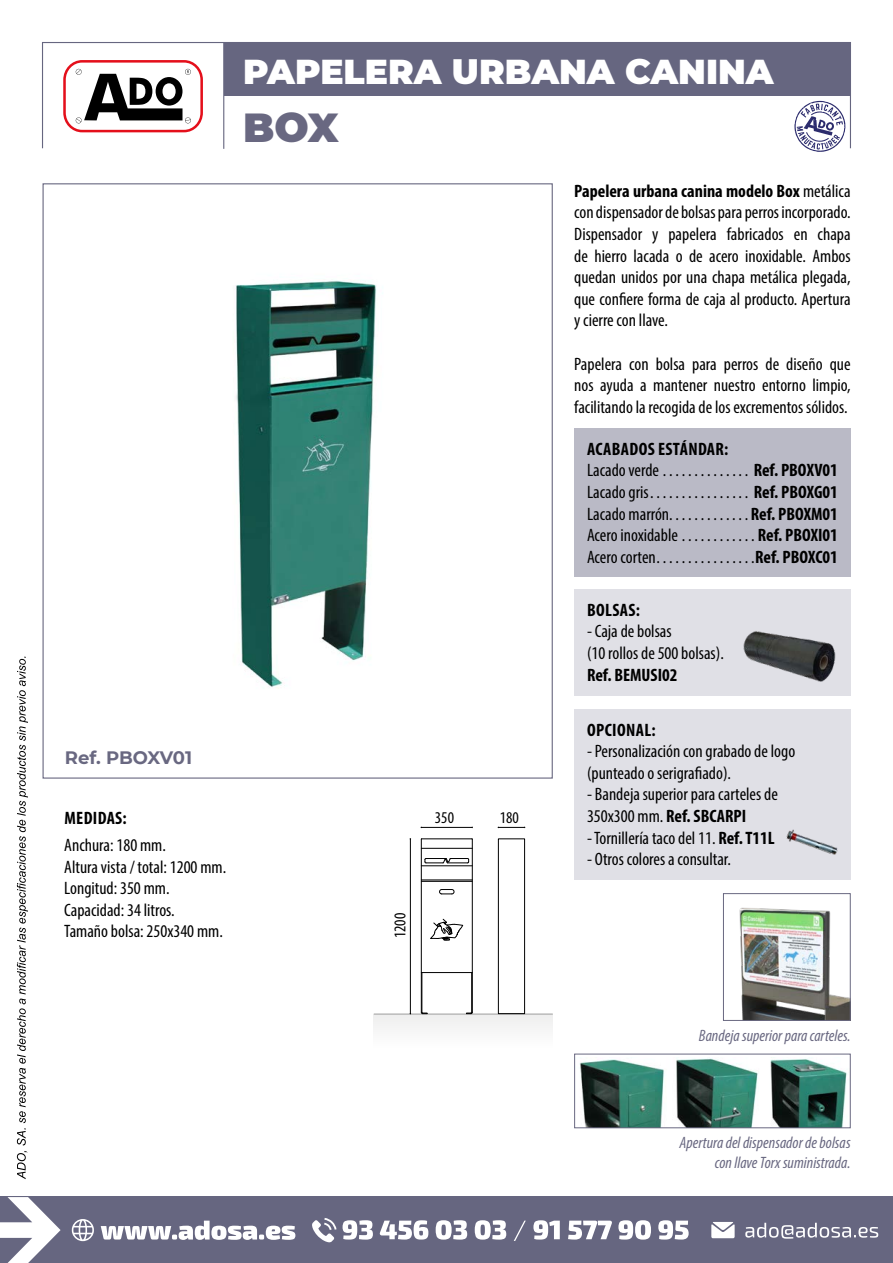
<style>
.page{position:relative;width:893px;height:1263px;background:#fff}
.page>*{position:absolute;margin:0;border:0;box-sizing:border-box;transform-origin:0 0}
.t1{font:900 40.5px "Montserrat";color:#696881}
.t2{font:900 34.5px "Montserrat";color:#fff}
.t3{font:condensed 18px/21.6px "Myriad Pro";color:#000}
.t4{font:700 condensed 18px "Myriad Pro";letter-spacing:.02em;color:#000}
.t5{font:700 18px "Montserrat";letter-spacing:-.01em;color:#696881}
.t6{font:italic condensed 16.5px/19.8px "Myriad Pro";color:#696881;text-align:right}
.t7{font:condensed 16.5px "Myriad Pro";color:#000}
.s1{font-weight:700}
</style>
<div class="page">
<div style="left:0;top:1196px;width:893px;height:67px;background:#666680"></div>
<svg style="left:0;top:1197px;width:61px;height:66px"></svg>
<svg style="left:745px;top:1223px;width:133px;height:16px"></svg>
<svg style="left:101px;top:1220px;width:194px;height:20px"></svg>
<svg style="left:343px;top:1220px;width:346px;height:21px"></svg>
<svg style="left:72px;top:1219px;width:22px;height:22px"></svg>
<svg style="left:312px;top:1218px;width:25px;height:24px"></svg>
<svg style="left:711px;top:1222px;width:24px;height:16px"></svg>
<div style="left:42px;top:42px;width:809px;height:107px;border:1px solid #666680"></div>
<hr style="left:223px;top:43px;width:1px;height:106px;background:#666680">
<div style="left:224px;top:43px;width:626px;height:53px;background:#666680"></div>
<svg style="left:63px;top:60px;width:140px;height:72px"></svg>
<svg style="left:17px;top:656px;width:11px;height:523px"></svg>
<svg style="left:794px;top:101px;width:52px;height:51px"></svg>
<img style="left:236px;top:280px;width:141px;height:408px">
<div style="left:574px;top:428px;width:277px;height:149px;background:#babac6"></div>
<div style="left:374px;top:1014px;width:179px;height:34px;background:#f6f6f6"></div>
<hr style="left:374px;top:1014px;width:179px;height:1px;background:#9d9d9c">
<hr style="left:410px;top:839px;width:1px;height:175px;background:#000">
<hr style="left:421px;top:827px;width:51px;height:1px;background:#000">
<div style="left:498px;top:839px;width:27px;height:175px;border:1px solid #000"></div>
<svg style="left:498px;top:827px;width:28px;height:1px"></svg>
<svg style="left:421px;top:839px;width:52px;height:175px"></svg>
<div style="left:574px;top:709px;width:277px;height:170px;background:#e0e0e6"></div>
<img style="left:786px;top:829px;width:51px;height:26px">
<div style="left:574px;top:589px;width:277px;height:107px;background:#e0e0e6"></div>
<img style="left:743px;top:631px;width:93px;height:51px">
<img style="left:739px;top:907px;width:110px;height:112px">
<div style="left:723px;top:893px;width:128px;height:128px;border:1px solid #696881"></div>
<img style="left:579px;top:1058px;width:269px;height:68px">
<div style="left:574px;top:1054px;width:277px;height:74px;border:1px solid #696881"></div>
<p class="t5" style="left:65px;top:745px;width:129px">Ref. PBOXV01</p>
<p class="t4" style="left:64px;top:807px;width:64px">MEDIDAS:</p>
<p class="t3" style="left:64px;top:834px;width:101px">Anchura: 180 mm.</p>
<p class="t3" style="left:64px;top:856px;width:162px">Altura vista / total: 1200 mm.</p>
<p class="t3" style="left:64px;top:877px;width:105px">Longitud: 350 mm.</p>
<p class="t3" style="left:64px;top:899px;width:110px">Capacidad: 34 litros.</p>
<p class="t3" style="left:64px;top:920px;width:158px">Tamaño bolsa: 250x340 mm.</p>
<p class="t2" style="left:243px;top:45px;width:532px">PAPELERA URBANA CANINA</p>
<p class="t1" style="left:243px;top:98px;width:97px">BOX</p>
<p class="t7" style="left:435px;top:807px;width:21px">350</p>
<p class="t7" style="left:500px;top:807px;width:21px">180</p>
<p class="t7" style="left:390px;top:938px;width:27px;rotate:-90deg">1200</p>
<p class="t3" style="left:574px;top:180px;width:278px;text-align:justify"><span class="s1">Papelera urbana canina modelo Box</span> metálica con dispensador de bolsas para perros incorporado.<br>Dispensador y papelera fabricados en chapa de hierro lacada o de acero inoxidable. Ambos quedan unidos por una chapa metálica plegada, que confiere forma de caja al producto. Apertura y cierre con llave.</p>
<p class="t3" style="left:574px;top:353px;width:278px;text-align:justify">Papelera con bolsa para perros de diseño que nos ayuda a mantener nuestro entorno limpio, facilitando la recogida de los excrementos sólidos.</p>
<p class="t4" style="left:587px;top:437px;width:143px">ACABADOS ESTÁNDAR:</p>
<p class="t3" style="left:587px;top:459px;width:252px">Lacado verde . . . . . . . . . . . . . . <span class="s1">Ref. PBOXV01</span></p>
<p class="t3" style="left:587px;top:481px;width:252px">Lacado gris . . . . . . . . . . . . . . . . <span class="s1">Ref. PBOXG01</span></p>
<p class="t3" style="left:587px;top:502px;width:252px">Lacado marrón. . . . . . . . . . . . . <span class="s1">Ref. PBOXM01</span></p>
<p class="t3" style="left:587px;top:524px;width:252px">Acero inoxidable . . . . . . . . . . . . <span class="s1">Ref. PBOXI01</span></p>
<p class="t3" style="left:587px;top:546px;width:252px">Acero corten . . . . . . . . . . . . . . . <span class="s1">Ref. PBOXC01</span></p>
<p class="t4" style="left:587px;top:598px;width:54px">BOLSAS:</p>
<p class="t3" style="left:587px;top:620px;width:137px">- Caja de bolsas<br>(10 rollos de 500 bolsas).<br><span class="s1">Ref. BEMUSI02</span></p>
<p class="t4" style="left:587px;top:718px;width:70px">OPCIONAL:</p>
<p class="t3" style="left:587px;top:740px;width:210px">- Personalización con grabado de logo (punteado o serigrafiado).</p>
<p class="t3" style="left:587px;top:783px;width:192px">- Bandeja superior para carteles de<br>350x300 mm. <span class="s1">Ref. SBCARPI</span></p>
<p class="t3" style="left:587px;top:827px;width:189px">- Tornillería taco del 11. <span class="s1">Ref. T11L</span></p>
<p class="t3" style="left:587px;top:848px;width:144px">- Otros colores a consultar.</p>
<p class="t6" style="left:699px;top:1025px;width:153px">Bandeja superior para carteles.</p>
<p class="t6" style="left:679px;top:1132px;width:173px">Apertura del dispensador de bolsas con llave Torx suministrada.</p>
</div>
